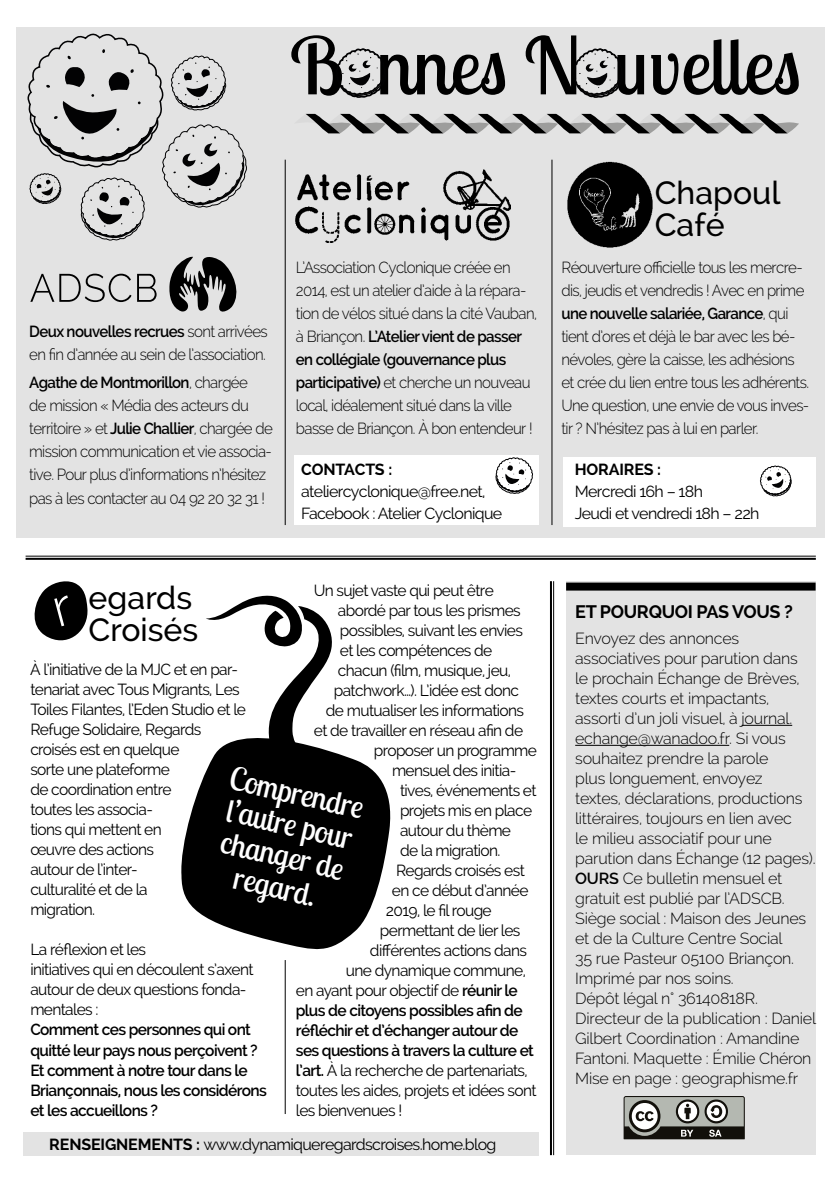
<style>
.page{position:relative;width:840px;height:1191px;background:#fff}
.page>*{position:absolute;margin:0;border:0;box-sizing:border-box;transform-origin:0 0}
.t1{font:78.8px "Lobster Two";letter-spacing:-.015em;color:#000}
.t2{font:500 32px/32px "Raleway";color:#000}
.t3{font:31.6px/32px "Lobster Two";color:#fff;text-align:center}
.t4{font:700 18px "Raleway";letter-spacing:-.02em;color:#000}
.t5{font:16px/20px "Raleway";letter-spacing:-.04em;color:#000}
.t6{font:300 16px/23px "Raleway";letter-spacing:-.025em;color:#000;scale:.94 1}
.t7{font:300 16px/20px "Raleway";letter-spacing:-.025em;color:#000}
.t8{font:600 16px/20px "Raleway";letter-spacing:-.04em;color:#000}
.t9{font:700 16px "Raleway";letter-spacing:-.01em;color:#000}
.s1{font-weight:600}
.s2{font-weight:700}
</style>
<div class="page">
<svg style="left:206px;top:595px;width:126px;height:121px"></svg>
<div style="left:565px;top:581px;width:250px;height:574px;background:#e3e3e3"></div>
<div style="left:16px;top:27px;width:808px;height:511px;background:#e3e3e3"></div>
<hr style="left:551px;top:160px;width:1px;height:365px;background:#000">
<hr style="left:741px;top:725px;width:50px;height:1px;background:#000">
<hr style="left:575px;top:745px;width:153px;height:1px;background:#000">
<svg style="left:623px;top:1096px;width:122px;height:44px;background:#7e7f7a"></svg>
<div style="left:565px;top:582px;width:250px;height:8px;background:#000"></div>
<hr style="left:26px;top:556px;width:789px;height:1px;background:#000">
<hr style="left:26px;top:558px;width:789px;height:2px;background:#000">
<svg style="left:169px;top:256px;width:68px;height:56px"></svg>
<svg style="left:30px;top:274px;width:101px;height:28px"></svg>
<svg style="left:137px;top:274px;width:19px;height:28px"></svg>
<svg style="left:305px;top:114px;width:493px;height:19px"></svg>
<div style="left:24px;top:1131px;width:515px;height:24px;background:#e3e3e3"></div>
<svg style="left:34px;top:581px;width:54px;height:60px"></svg>
<div style="left:563px;top:457px;width:252px;height:70px;background:#fff"></div>
<div style="left:294px;top:455px;width:245px;height:70px;background:#fff"></div>
<hr style="left:285px;top:160px;width:1px;height:365px;background:#000">
<hr style="left:285px;top:960px;width:1px;height:154px;background:#000">
<hr style="left:553px;top:581px;width:1px;height:574px;background:#000">
<hr style="left:549px;top:581px;width:2px;height:574px;background:#000">
<img style="left:295px;top:169px;width:214px;height:73px">
<img style="left:565px;top:160px;width:90px;height:89px;border-radius:45px">
<svg style="left:495px;top:457px;width:38px;height:37px"></svg>
<svg style="left:760px;top:465px;width:31px;height:31px"></svg>
<svg style="left:335px;top:48px;width:51px;height:50px"></svg>
<svg style="left:572px;top:48px;width:51px;height:50px"></svg>
<svg style="left:27px;top:33px;width:220px;height:208px"></svg>
<svg style="left:181px;top:716px;width:210px;height:234px;fill:#000"></svg>
<h1 class="t1" style="left:290px;top:16px;width:512px">B nnes N uvelles</h1>
<p class="t6" style="left:29px;top:319px;width:255px"><span class="s1">Deux nouvelles recrues</span> sont arrivées en fin d’année au sein de l’association.</p>
<p class="t6" style="left:29px;top:371px;width:260px"><span class="s1">Agathe de Montmorillon</span>, chargée<br>de mission « Média des acteurs du territoire » et <span class="s1">Julie Challier</span>, chargée de mission communication et vie associa&shy;tive. Pour plus d’informations n’hésitez pas à les contacter au 04 92 20 32 31 !</p>
<h2 class="t2" style="left:654px;top:177px;width:127px">Chapoul<br>Café</h2>
<p class="t6" style="left:296px;top:256px;width:258px">L’Association Cyclonique créée en 2014, est un atelier d’aide à la répara&shy;tion de vélos situé dans la cité Vauban, à Briançon. <span class="s1">L’Atelier vient de passer en collégiale (gouvernance plus participative)</span> et cherche un nouveau local, idéalement situé dans la ville basse de Briançon. À bon entendeur !</p>
<p class="t6" style="left:561px;top:256px;width:265px">Réouverture officielle tous les mercre&shy;dis, jeudis et vendredis ! Avec en prime <span class="s1">une nouvelle salariée, Garance</span>, qui tient d’ores et déjà le bar avec les bé&shy;névoles, gère la caisse, les adhésions et crée du lien entre tous les adhérents.<br>Une question, une envie de vous inves&shy;tir ? N’hésitez pas à lui en parler.</p>
<p class="t9" style="left:301px;top:460px;width:92px">CONTACTS :</p>
<p class="t5" style="left:301px;top:480px;width:202px;line-height:22px">ateliercyclonique@free.net,<br>Facebook : Atelier Cyclonique</p>
<p class="t9" style="left:574px;top:460px;width:88px">HORAIRES :</p>
<p class="t5" style="left:574px;top:480px;width:186px;line-height:22px">Mercredi 16h – 18h<br>Jeudi et vendredi 18h – 22h</p>
<p class="t5" style="left:314px;top:580px;width:181px">Un sujet vaste qui peut être</p>
<p class="t5" style="left:338px;top:600px;width:184px">abordé par tous les prismes</p>
<p class="t5" style="left:340px;top:620px;width:184px">possibles, suivant les envies</p>
<p class="t5" style="left:340px;top:640px;width:154px">et les compétences de</p>
<p class="t5" style="left:338px;top:660px;width:174px">chacun (film, musique, jeu,</p>
<p class="t5" style="left:334px;top:680px;width:186px">patchwork…). L’idée est donc</p>
<p class="t5" style="left:326px;top:700px;width:200px">de mutualiser les informations</p>
<p class="t5" style="left:314px;top:720px;width:210px">et de travailler en réseau afin de</p>
<p class="t5" style="left:374px;top:740px;width:164px">proposer un programme</p>
<p class="t5" style="left:392px;top:760px;width:126px">mensuel des initia-</p>
<p class="t5" style="left:400px;top:780px;width:138px">tives, événements et</p>
<p class="t5" style="left:400px;top:800px;width:134px">projets mis en place</p>
<p class="t5" style="left:400px;top:820px;width:112px">autour du thème</p>
<p class="t5" style="left:400px;top:840px;width:102px">de la migration.</p>
<p class="t5" style="left:396px;top:860px;width:130px">Regards croisés est</p>
<p class="t5" style="left:392px;top:880px;width:138px">en ce début d’année</p>
<p class="t5" style="left:386px;top:900px;width:107px">2019, le fil rouge</p>
<p class="t5" style="left:380px;top:920px;width:142px">permettant de lier les</p>
<p class="t5" style="left:370px;top:940px;width:159px">différentes actions dans</p>
<p class="t5" style="left:346px;top:960px;width:181px">une dynamique commune,</p>
<p class="t5" style="left:296px;top:980px;width:223px">en ayant pour objectif de <span class="s1">réunir le</span></p>
<p class="t8" style="left:296px;top:1000px;width:228px">plus de citoyens possibles afin de</p>
<p class="t8" style="left:296px;top:1020px;width:224px">réfléchir et d’échanger autour de</p>
<p class="t8" style="left:296px;top:1040px;width:239px">ses questions à travers la culture et</p>
<p class="t5" style="left:296px;top:1060px;width:233px"><span class="s1">l’art.</span> À la recherche de partenariats,</p>
<p class="t5" style="left:296px;top:1080px;width:242px">toutes les aides, projets et idées sont</p>
<p class="t5" style="left:296px;top:1100px;width:108px">les bienvenues !</p>
<h2 class="t2" style="left:89px;top:581px;width:111px">egards<br>Croisés</h2>
<p class="t5" style="left:30px;top:659px;width:217px">À l’initiative de la MJC et en par&shy;tenariat avec Tous Migrants, Les<br>Toiles Filantes, l’Eden Studio et le<br>Refuge Solidaire, Regards croisés est en quelque<br>sorte une plateforme<br>de coordination entre<br>toutes les associa-<br>tions qui mettent en<br>œuvre des actions<br>autour de l’inter-<br>culturalité et de la<br>migration.</p>
<p class="t5" style="left:30px;top:939px;width:224px">La réflexion et les<br>initiatives qui en découlent s’axent autour de deux questions fonda&shy;mentales :</p>
<p class="t8" style="left:30px;top:1020px;width:238px">Comment ces personnes qui ont quitté leur pays nous perçoivent ?<br>Et comment à notre tour dans le<br>Briançonnais, nous les considérons et les accueillons ?</p>
<h3 class="t3" style="left:233px;top:761px;width:138px;rotate:13deg">Comprendre l’autre pour changer de regard.</h3>
<p class="t5" style="left:49px;top:1134px;width:448px"><span class="s2">RENSEIGNEMENTS :</span> www.dynamiqueregardscroises.home.blog</p>
<p class="t4" style="left:575px;top:601px;width:219px">ET POURQUOI PAS VOUS ?</p>
<p class="t7" style="left:575px;top:628px;width:242px">Envoyez des annonces associatives pour parution dans<br>le prochain Échange de Brèves, textes courts et impactants, assorti d’un joli visuel, à journal. echange@wanadoo.fr. Si vous souhaitez prendre la parole<br>plus longuement, envoyez<br>textes, déclarations, productions littéraires, toujours en lien avec<br>le milieu associatif pour une parution dans Échange (12 pages).<br><span class="s1">OURS</span> Ce bulletin mensuel et gratuit est publié par l’ADSCB.<br>Siège social : Maison des Jeunes et de la Culture Centre Social<br>35 rue Pasteur 05100 Briançon.<br>Imprimé par nos soins.<br>Dépôt légal n° 36140818R.<br>Directeur de la publication : Daniel<br>Gilbert Coordination : Amandine<br>Fantoni. Maquette : Émilie Chéron<br>Mise en page : geographisme.fr</p>
</div>
